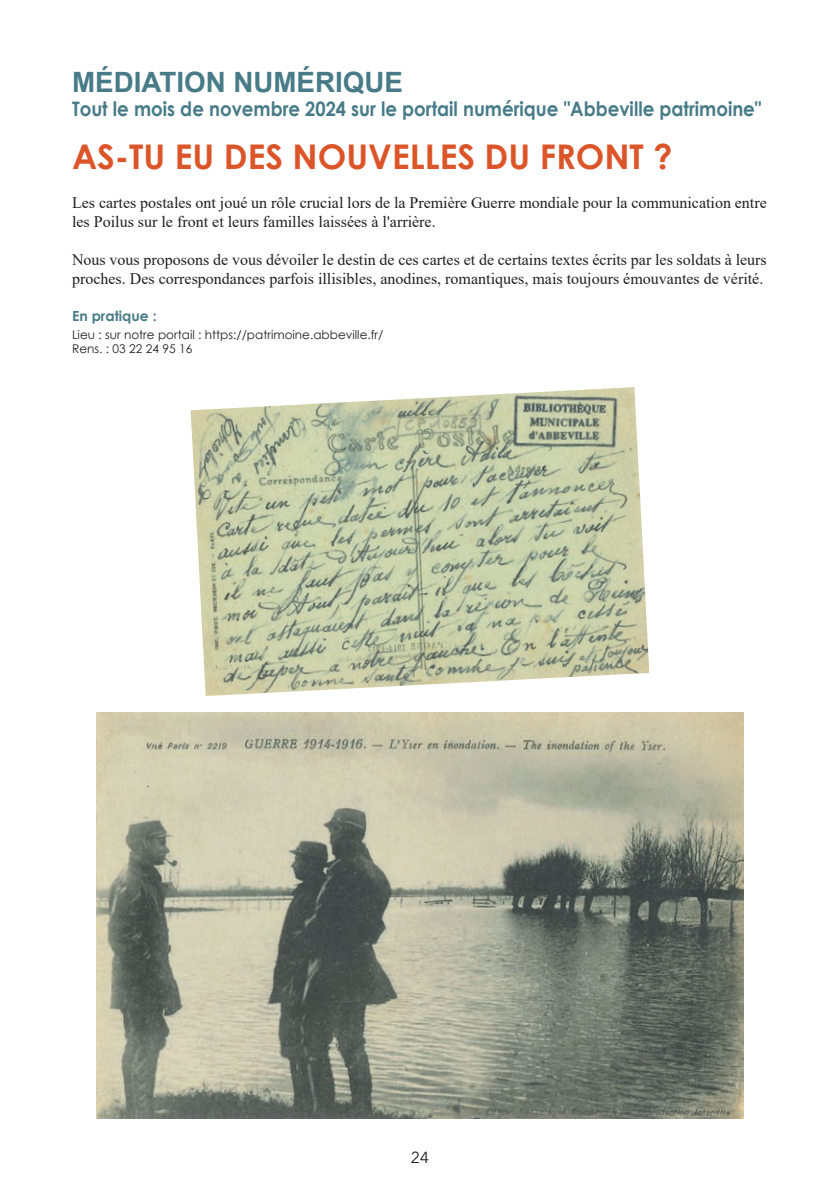
<style>
.page{position:relative;width:840px;height:1191px;background:#fff}
.page>*{position:absolute;margin:0;border:0;box-sizing:border-box;transform-origin:0 0}
.t1{font:700 34px "Century Gothic";color:#dc5528}
.t2{font:700 28px "Arial";color:#477b87}
.t3{font:700 20px "Century Gothic";color:#467b87;scale:.91 1}
.t4{font:16px/19.2px "Times New Roman";color:#231f20}
.t5{font:16px "Avenir Next";color:#231f20}
.t6{font:700 14px "Century Gothic";color:#477b87}
.t7{font:12px/14.4px "Century Gothic";color:#231f20}
</style>
<div class="page">
<img style="left:96px;top:712px;width:647px;height:407px">
<img style="left:190px;top:387px;width:459px;height:309px">
<h2 class="t2" style="left:72px;top:63px;width:332px">MÉDIATION NUMÉRIQUE</h2>
<p class="t3" style="left:72px;top:94px;width:758px">Tout le mois de novembre 2024 sur le portail numérique "Abbeville patrimoine"</p>
<h1 class="t1" style="left:72px;top:131px;width:601px">AS-TU EU DES NOUVELLES DU FRONT ?</h1>
<p class="t4" style="left:72px;top:192px;width:696px">Les cartes postales ont joué un rôle crucial lors de la Première Guerre mondiale pour la communication entre les Poilus sur le front et leurs familles laissées à l'arrière.</p>
<p class="t4" style="left:72px;top:250px;width:695px">Nous vous proposons de vous dévoiler le destin de ces cartes et de certains textes écrits par les soldats à leurs proches. Des correspondances parfois illisibles, anodines, romantiques, mais toujours émouvantes de vérité.</p>
<p class="t6" style="left:72px;top:305px;width:86px">En pratique :</p>
<p class="t7" style="left:72px;top:327px;width:313px">Lieu : sur notre portail : https://patrimoine.abbeville.fr/<br>Rens. : 03 22 24 95 16</p>
<p class="t5" style="left:410px;top:1143px;width:20px">24</p>
</div>
